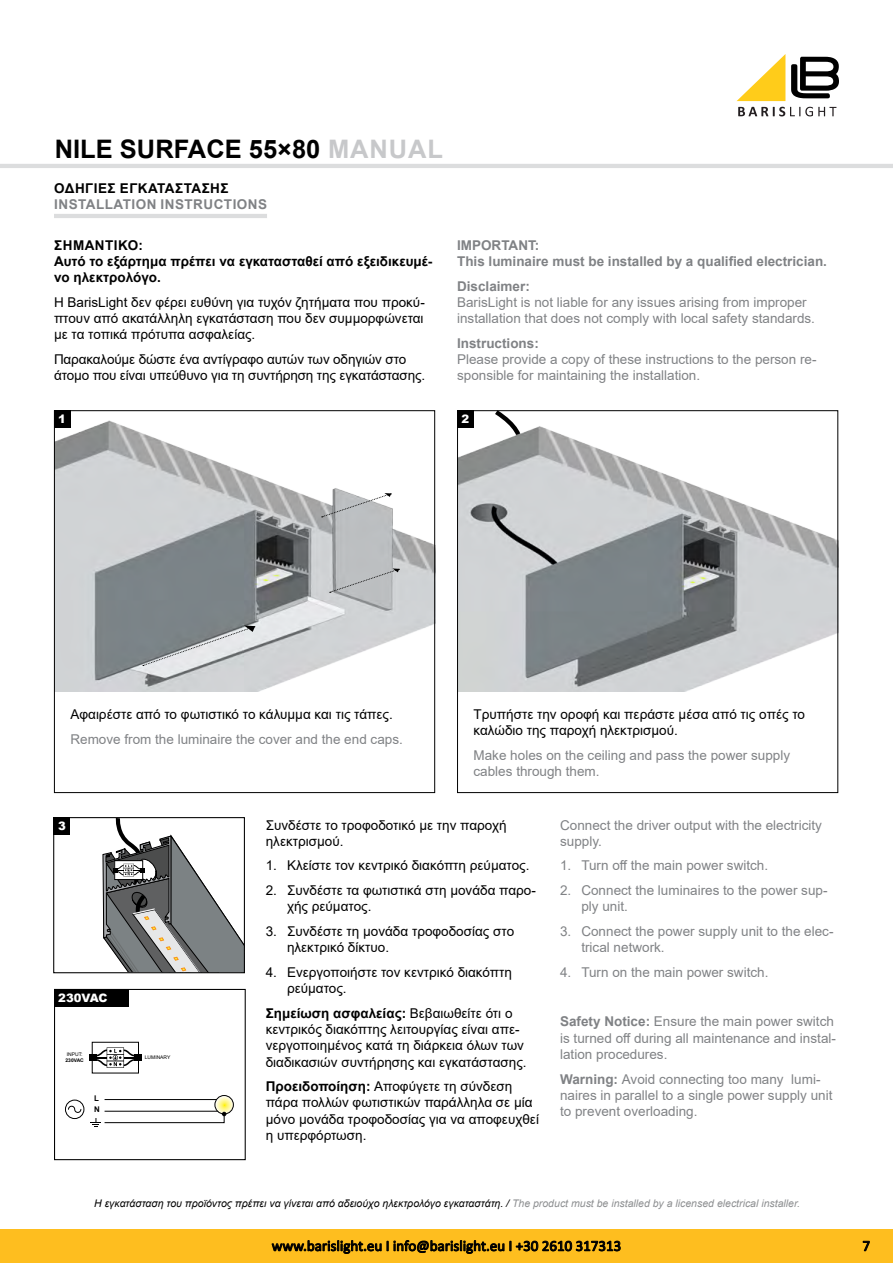
<style>
.page{position:relative;width:893px;height:1263px;background:#fff}
.page>*{position:absolute;margin:0;border:0;box-sizing:border-box;transform-origin:0 0}
.t1{font:700 25.5px "Arial";color:#000}
.t2{font:15px "Calibri";color:#000}
.t3{font:13.5px/16.2px "Arial";color:#000}
.t4{font:13.5px/16.2px "Arial";color:#808285}
.t5{font:700 13.5px/16.2px "Arial";color:#808285}
.t6{font:700 13.5px/16.2px "Arial";color:#000}
.t7{font:700 13.5px "Arial";letter-spacing:.035em;color:#808285}
.t8{font:900 11.55px "Arial";color:#fff}
.t9{font:italic 10.5px "Arial";color:#000}
.t10{font:700 7.8px "Arial";color:#000}
.t11{font:4.95px "Arial";color:#000}
.t12{font:700 4.95px "Arial";color:#000}
.s1{color:#c7c8ca}
.s2{font-weight:700}
.s3{color:#8d8f91}
</style>
<div class="page">
<svg style="left:738px;top:107px;width:98px;height:9px"></svg>
<svg style="left:791px;top:57px;width:48px;height:41px"></svg>
<svg style="left:737px;top:54px;width:48px;height:47px"></svg>
<div style="left:0;top:1229px;width:893px;height:34px;background:#febe1f"></div>
<svg style="left:272px;top:1240px;width:109px;height:13px"></svg>
<svg style="left:394px;top:1240px;width:110px;height:13px"></svg>
<svg style="left:510px;top:1241px;width:110px;height:10px"></svg>
<hr style="left:0;top:164px;width:893px;height:4px;background:#dcddde">
<svg style="left:863px;top:1241px;width:7px;height:10px"></svg>
<img style="left:56px;top:410px;width:380px;height:281px">
<svg style="left:143px;top:625px;width:112px;height:41px"></svg>
<svg style="left:322px;top:493px;width:69px;height:25px"></svg>
<svg style="left:330px;top:568px;width:69px;height:25px"></svg>
<svg style="left:495px;top:412px;width:16px;height:9px"></svg>
<img style="left:459px;top:421px;width:380px;height:270px">
<hr style="left:54px;top:214px;width:213px;height:4px;background:#dcddde">
<div style="left:89px;top:1054px;width:8px;height:7px;background:#000"></div>
<div style="left:134px;top:1054px;width:8px;height:7px;background:#000"></div>
<svg style="left:97px;top:1047px;width:37px;height:21px"></svg>
<div style="left:65px;top:1099px;width:19px;height:20px;border:1px solid #000;border-radius:50%"></div>
<svg style="left:68px;top:1105px;width:14px;height:8px"></svg>
<div style="left:92px;top:1042px;width:47px;height:31px;border:1px solid #000"></div>
<hr style="left:105px;top:1099px;width:118px;height:1px;background:#000">
<hr style="left:105px;top:1111px;width:118px;height:1px;background:#000">
<svg style="left:215px;top:1095px;width:18px;height:19px"></svg>
<div style="left:214px;top:1095px;width:20px;height:19px;border:1px solid #000;border-radius:50%"></div>
<svg style="left:91px;top:1112px;width:135px;height:15px"></svg>
<div style="left:54px;top:989px;width:192px;height:171px;border:1px solid #000"></div>
<div style="left:53px;top:817px;width:192px;height:156px;border:1px solid #000"></div>
<div style="left:54px;top:989px;width:75px;height:17px;background:#000"></div>
<div style="left:54px;top:410px;width:381px;height:383px;border:1px solid #000"></div>
<div style="left:457px;top:410px;width:381px;height:383px;border:1px solid #000"></div>
<div style="left:54px;top:410px;width:16px;height:17px;background:#000"></div>
<div style="left:54px;top:818px;width:16px;height:17px;background:#000"></div>
<div style="left:457px;top:410px;width:17px;height:17px;background:#000"></div>
<svg style="left:103px;top:818px;width:141px;height:154px"></svg>
<h1 class="t1" style="left:55px;top:131px;width:353px">NILE SURFACE 55×80 <span class="s1">MANUAL</span></h1>
<p class="t6" style="left:54px;top:180px;width:48px">Οδηγίες</p>
<p class="t6" style="left:120px;top:180px;width:109px">ε γκατάστασης</p>
<p class="t5" style="left:54px;top:196px;width:15px">inst</p>
<p class="t7" style="left:86px;top:195px;width:89px">allation inst</p>
<p class="t5" style="left:193px;top:196px;width:55px">ructions</p>
<p class="t6" style="left:54px;top:237px;width:30px">Σημαν</p>
<p class="t6" style="left:105px;top:237px;width:18px">τικό</p>
<p class="t6" style="left:54px;top:237px;width:380px;text-indent:84px">:<br>Αυτό το εξάρτημα πρέπει να εγκατασταθεί από εξειδικευμέ&shy;νο ηλεκτρολόγο.</p>
<p class="t3" style="left:54px;top:294px;width:372px;text-align:justify">Η BarisLight δεν φέρει ευθύνη για τυχόν ζητήματα που προκύ&shy;πτουν από ακατάλληλη εγκατάσταση που δεν συμμορφώνεται με τα τοπικά πρότυπα ασφαλείας.</p>
<p class="t3" style="left:54px;top:351px;width:373px">Παρακαλούμε δώστε ένα αντίγραφο αυτών των οδηγιών στο άτομο που είναι υπεύθυνο για τη συντήρηση της εγκατάστασης.</p>
<p class="t8" style="left:58px;top:410px;width:9px">1</p>
<p class="t5" style="left:457px;top:237px;width:371px">IMPORTANT:<br>This luminaire must be installed by a qualified electrician.</p>
<p class="t5" style="left:457px;top:278px;width:74px">Disclaimer:</p>
<p class="t4" style="left:457px;top:294px;width:359px">BarisLight is not liable for any issues arising from improper installation that does not comply with local safety standards.</p>
<p class="t5" style="left:457px;top:335px;width:83px">Instructions:</p>
<p class="t4" style="left:457px;top:351px;width:361px">Please provide a copy of these instructions to the person re&shy;sponsible for maintaining the installation.</p>
<p class="t8" style="left:461px;top:410px;width:9px">2</p>
<p class="t3" style="left:70px;top:706px;width:324px">Aφαιρέστε από το φωτιστικό το κάλυμμα και τις τάπες.</p>
<p class="t4" style="left:70px;top:731px;width:334px">Remove from the luminaire the cover and the end caps.</p>
<p class="t3" style="left:474px;top:706px;width:333px">Τρυπήστε την οροφή και περάστε μέσα από τις oπές το καλώδιο της παροχή ηλεκτρισμού.</p>
<p class="t4" style="left:474px;top:747px;width:318px">Make holes on the ceiling and pass the power supply cables through them.</p>
<p class="t8" style="left:58px;top:818px;width:9px">3</p>
<p class="t8" style="left:58px;top:989px;width:51px">230VAC</p>
<p class="t11" style="left:67px;top:1051px;width:17px">INPUT:</p>
<p class="t12" style="left:65px;top:1056px;width:20px">230VAC</p>
<p class="t10" style="left:94px;top:1093px;width:6px">L</p>
<p class="t10" style="left:94px;top:1104px;width:7px">N</p>
<p class="t11" style="left:145px;top:1054px;width:27px">LUMINARY</p>
<p class="t3" style="left:266px;top:817px;width:242px">Συνδέστε το τροφοδοτικό με την παροχή ηλεκτρισμού.</p>
<p class="t3" style="left:266px;top:857px;width:265px">1. Κλείστε τον κεντρικό διακόπτη ρεύματος.</p>
<p class="t3" style="left:287px;top:882px;width:250px;text-indent:-21px">2. Συνδέστε τα φωτιστικά στη μονάδα παρο&shy;χής ρεύματος.</p>
<p class="t3" style="left:287px;top:923px;width:229px;text-indent:-21px">3. Συνδέστε τη μονάδα τροφοδοσίας στο ηλεκτρικό δίκτυο.</p>
<p class="t3" style="left:287px;top:964px;width:226px;text-indent:-21px">4. Ενεργοποιήστε τον κεντρικό διακόπτη ρεύματος.</p>
<p class="t3" style="left:266px;top:1005px;width:262px"><span class="s2">Σημείωση ασφαλείας:</span> Βεβαιωθείτε ότι ο κεντρικός διακόπτης λειτουργίας είναι απε&shy;νεργοποιημένος κατά τη διάρκεια όλων των διαδικασιών συντήρησης και εγκατάστασης.</p>
<p class="t3" style="left:266px;top:1078px;width:275px"><span class="s2">Προειδοποίηση:</span> Αποφύγετε τη σύνδεση πάρα πολλών φωτιστικών παράλληλα σε μία μόνο μονάδα τροφοδοσίας για να αποφευχθεί η υπερφόρτωση.</p>
<p class="t4" style="left:560px;top:817px;width:263px">Connect the driver output with the electricity supply.</p>
<p class="t4" style="left:560px;top:857px;width:210px">1. Turn off the main power switch.</p>
<p class="t4" style="left:581px;top:882px;width:248px;text-indent:-21px">2. Connect the luminaires to the power sup&shy;ply unit.</p>
<p class="t4" style="left:581px;top:923px;width:254px;text-indent:-21px">3. Connect the power supply unit to the elec&shy;trical network.</p>
<p class="t4" style="left:560px;top:964px;width:210px">4. Turn on the main power switch.</p>
<p class="t4" style="left:560px;top:1013px;width:277px"><span class="s2">Safety Notice:</span> Ensure the main power switch is turned off during all maintenance and instal&shy;lation procedures.</p>
<p class="t4" style="left:560px;top:1070px;width:274px"><span class="s2">Warning:</span> Avoid connecting too many lumi&shy;naires in parallel to a single power supply unit to prevent overloading.</p>
<p class="t9" style="left:94px;top:1196px;width:707px">H εγκατάσταση του προϊόντος πρέπει να γίνεται από αδειούχο ηλεκτρολόγο εγκαταστάτη. / <span class="s3">The product must be installed by a licensed electrical installer.</span></p>
<p class="t2" style="left:272px;top:1235px;width:351px">www.barislight.eu I info@barislight.eu Ι +30 2610 317313</p>
<p class="t2" style="left:862px;top:1235px;width:9px">7</p>
</div>
